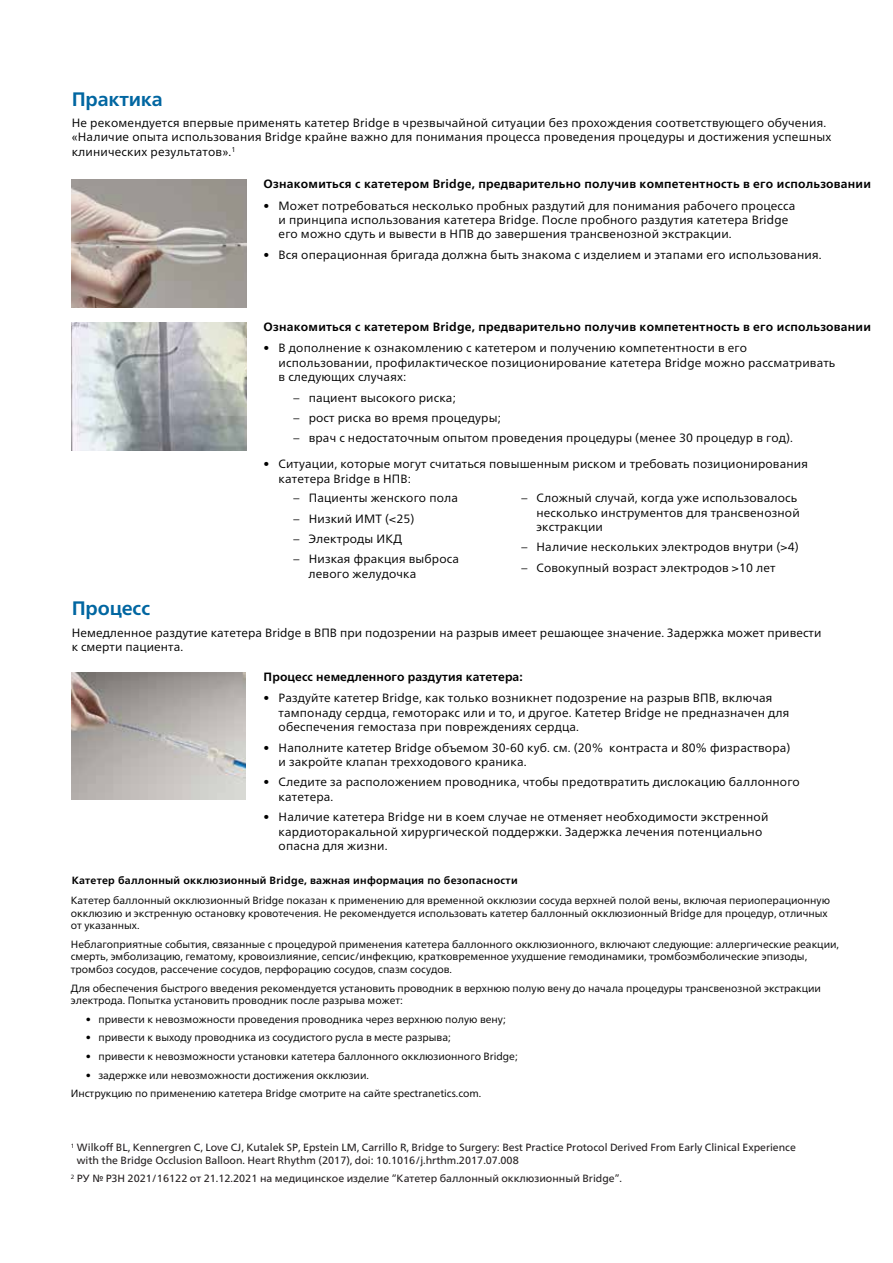
<style>
.page{position:relative;width:893px;height:1263px;background:#fff}
.page>*{position:absolute;margin:0;border:0;box-sizing:border-box;transform-origin:0 0}
.t1{font:700 19.5px "Neue Frutiger World";letter-spacing:-.01em;color:#0066a1}
.t2{font:12px/14.4px "Neue Frutiger World";letter-spacing:.015em;color:#000}
.t3{font:700 12px "Neue Frutiger World";letter-spacing:.02em;color:#000}
.t4{font:10.5px/12.6px "Neue Frutiger World";color:#000}
.t5{font:10.5px/12.6px "Neue Frutiger World";color:#231f20}
.t6{font:700 10.5px "Neue Frutiger World";letter-spacing:.025em;color:#000}
</style>
<div class="page">
<img style="left:72px;top:322px;width:175px;height:128px">
<img style="left:72px;top:179px;width:175px;height:128px">
<img style="left:72px;top:672px;width:174px;height:127px">
<h1 class="t1" style="left:72px;top:82px;width:93px">Практика</h1>
<p class="t2" style="left:72px;top:116px;width:761px">Не рекомендуется впервые применять катетер Bridge в чрезвычайной ситуации без прохождения соответствующего обучения. «Наличие опыта использования Bridge крайне важно для понимания процесса проведения процедуры и достижения успешных клинических результатов».<sup>1</sup></p>
<p class="t3" style="left:264px;top:174px;width:609px">Ознакомиться с катетером Bridge, предварительно получив компетентность в его использовании</p>
<p class="t2" style="left:279px;top:198px;width:518px;text-indent:-15px">• Может потребоваться несколько пробных раздутий для понимания рабочего процесса и принципа использования катетера Bridge. После пробного раздутия катетера Bridge его можно сдуть и вывести в НПВ до завершения трансвенозной экстракции.</p>
<p class="t2" style="left:264px;top:248px;width:559px">• Вся операционная бригада должна быть знакома с изделием и этапами его использования.</p>
<p class="t3" style="left:264px;top:317px;width:609px">Ознакомиться с катетером Bridge, предварительно получив компетентность в его использовании</p>
<p class="t2" style="left:279px;top:341px;width:558px;text-indent:-15px">• В дополнение к ознакомлению с катетером и получению компетентности в его использовании, профилактическое позиционирование катетера Bridge можно рассматривать в следующих случаях:</p>
<p class="t2" style="left:294px;top:390px;width:164px">– пациент высокого риска;</p>
<p class="t2" style="left:294px;top:411px;width:209px">– рост риска во время процедуры;</p>
<p class="t2" style="left:294px;top:431px;width:501px">– врач с недостаточным опытом проведения процедуры (менее 30 процедур в год).</p>
<p class="t2" style="left:279px;top:457px;width:531px;text-indent:-15px">• Ситуации, которые могут считаться повышенным риском и требовать позиционирования катетера Bridge в НПВ:</p>
<p class="t2" style="left:294px;top:491px;width:166px">– Пациенты женского пола</p>
<p class="t2" style="left:294px;top:511px;width:122px">– Низкий ИМТ (&lt;25)</p>
<p class="t2" style="left:294px;top:532px;width:110px">– Электроды ИКД</p>
<p class="t2" style="left:309px;top:552px;width:152px;text-indent:-15px">– Низкая фракция выброса левого желудочка</p>
<p class="t2" style="left:536px;top:491px;width:265px;text-indent:-15px">– Сложный случай, когда уже использовалось несколько инструментов для трансвенозной экстракции</p>
<p class="t2" style="left:521px;top:540px;width:279px">– Наличие нескольких электродов внутри (&gt;4)</p>
<p class="t2" style="left:521px;top:560px;width:256px">– Совокупный возраст электродов &gt;10 лет</p>
<h1 class="t1" style="left:72px;top:591px;width:80px">Процесс</h1>
<p class="t2" style="left:72px;top:625px;width:751px">Немедленное раздутие катетера Bridge в ВПВ при подозрении на разрыв имеет решающее значение. Задержка может привести к смерти пациента.</p>
<p class="t3" style="left:264px;top:666px;width:261px">Процесс немедленного раздутия катетера:</p>
<p class="t2" style="left:279px;top:691px;width:512px;text-indent:-15px">• Раздуйте катетер Bridge, как только возникнет подозрение на разрыв ВПВ, включая тампонаду сердца, гемоторакс или и то, и другое. Катетер Bridge не предназначен для обеспечения гемостаза при повреждениях сердца.</p>
<p class="t2" style="left:279px;top:740px;width:513px;text-indent:-15px">• Наполните катетер Bridge объемом 30-60 куб. см. (20% контраста и 80% физраствора) и закройте клапан трехходового краника.</p>
<p class="t2" style="left:279px;top:775px;width:523px;text-indent:-15px">• Следите за расположением проводника, чтобы предотвратить дислокацию баллонного катетера.</p>
<p class="t2" style="left:279px;top:810px;width:491px;text-indent:-15px">• Наличие катетера Bridge ни в коем случае не отменяет необходимости экстренной кардиоторакальной хирургической поддержки. Задержка лечения потенциально опасна для жизни.</p>
<p class="t6" style="left:72px;top:871px;width:447px">Катетер баллонный окклюзионный Bridge, важная информация по безопасности</p>
<p class="t4" style="left:71px;top:894px;width:761px">Катетер баллонный окклюзионный Bridge показан к применению для временной окклюзии сосуда верхней полой вены, включая периоперационную окклюзию и экстренную остановку кровотечения. Не рекомендуется использовать катетер баллонный окклюзионный Bridge для процедур, отличных от указанных.</p>
<p class="t4" style="left:71px;top:938px;width:770px">Неблагоприятные события, связанные с процедурой применения катетера баллонного окклюзионного, включают следующие: аллергические реакции, смерть, эмболизацию, гематому, кровоизлияние, сепсис/инфекцию, кратковременное ухудшение гемодинамики, тромбоэмболические эпизоды, тромбоз сосудов, рассечение сосудов, перфорацию сосудов, спазм сосудов.</p>
<p class="t4" style="left:71px;top:982px;width:752px">Для обеспечения быстрого введения рекомендуется установить проводник в верхнюю полую вену до начала процедуры трансвенозной экстракции электрода. Попытка установить проводник после разрыва может:</p>
<p class="t4" style="left:86px;top:1013px;width:422px">• привести к невозможности проведения проводника через верхнюю полую вену;</p>
<p class="t4" style="left:86px;top:1031px;width:367px">• привести к выходу проводника из сосудистого русла в месте разрыва;</p>
<p class="t4" style="left:86px;top:1050px;width:434px">• привести к невозможности установки катетера баллонного окклюзионного Bridge;</p>
<p class="t4" style="left:71px;top:1066px;width:412px;line-height:18.6px;text-indent:15px">• задержке или невозможности достижения окклюзии.<br>Инструкцию по применению катетера Bridge смотрите на сайте spectranetics.com.</p>
<p class="t5" style="left:77px;top:1141px;width:720px;text-indent:-6px"><sup>1</sup> Wilkoff BL, Kennergren C, Love CJ, Kutalek SP, Epstein LM, Carrillo R, Bridge to Surgery: Best Practice Protocol Derived From Early Clinical Experience with the Bridge Occlusion Balloon. Heart Rhythm (2017), doi: 10.1016/j.hrthm.2017.07.008</p>
<p class="t5" style="left:71px;top:1173px;width:553px"><sup>2</sup> РУ № РЗН 2021/16122 от 21.12.2021 на медицинское изделие “Катетер баллонный окклюзионный Bridge”.</p>
</div>
